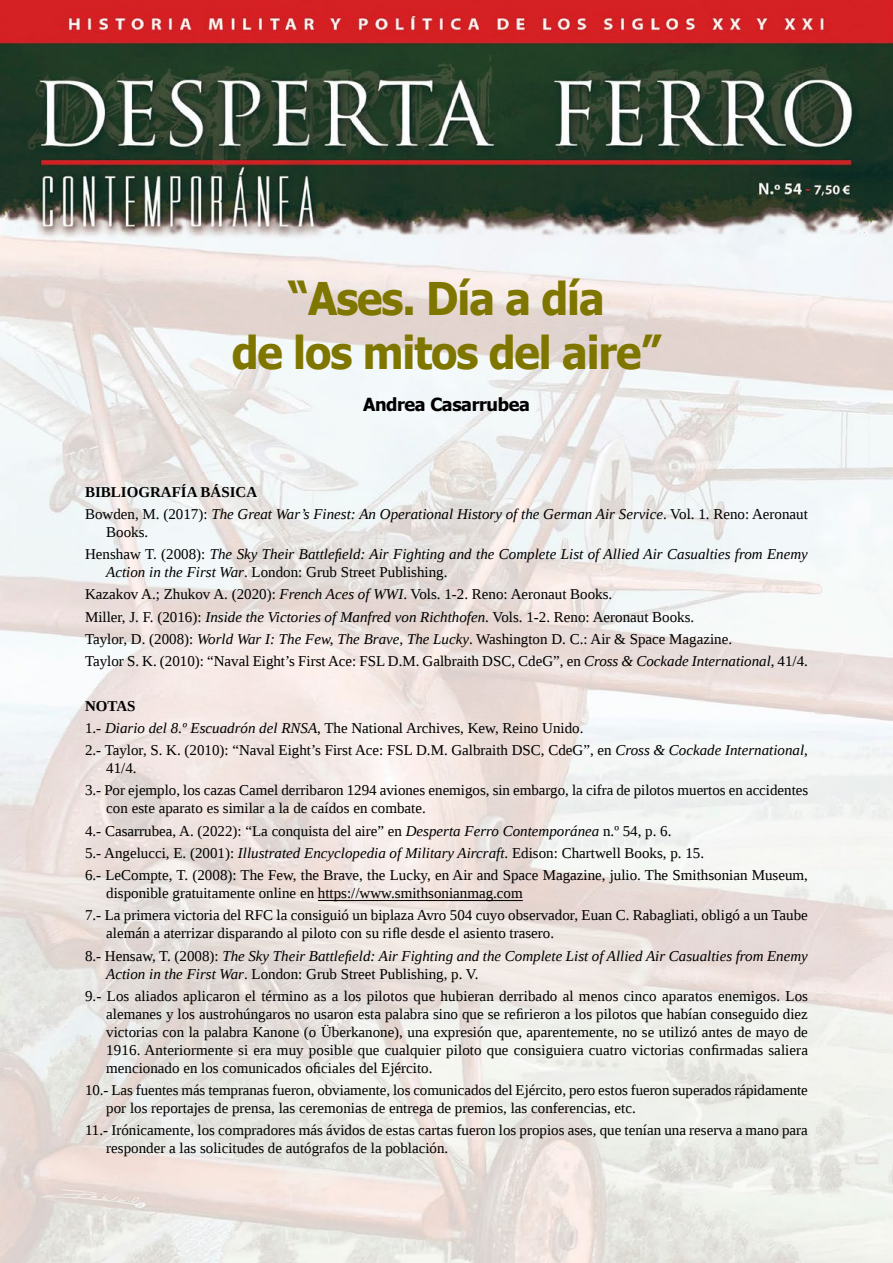
<style>
.page{position:relative;width:893px;height:1263px;background:#fff}
.page>*{position:absolute;margin:0;border:0;box-sizing:border-box;transform-origin:0 0}
.t1{font:700 45px/54px "Tahoma";letter-spacing:-.025em;color:#7f7600;text-align:center;scale:.95 1}
.t2{font:700 18px "Tahoma";letter-spacing:-.02em;color:#000}
.t3{font:15px/22.2px "Liberation Serif";color:#000}
.t4{font:italic 15px/22.2px "Liberation Serif";color:#000}
.s1{font-weight:700;font-style:normal}
.s2{font-style:normal}
.s3{font-style:italic}
.s4{font-weight:700}
</style>
<div class="page">
<img style="left:0;top:0;width:893px;height:1263px">
<hr style="left:318px;top:900px;width:205px;height:1px;background:#000">
<h1 class="t1" style="left:232px;top:274px;width:454px">“Ases. Día a día<br>de los mitos del aire”</h1>
<p class="t2" style="left:363px;top:396px;width:168px">Andrea Casarrubea</p>
<p class="t4" style="left:85px;top:480px;width:724px"><span class="s1">BIBLIOGRAFÍA BÁSICA<br></span><span class="s2">Bowden, M. (2017):</span> The Great War’s Finest: An Operational History of the German Air Service<span class="s2">. Vol. 1. Reno: Aeronaut</span></p>
<p class="t4" style="left:85px;top:521px;width:724px;text-indent:21px"><span class="s2">Books.<br>Henshaw T. (2008):</span> The Sky Their Battlefield: Air Fighting and the Complete List of Allied Air Casualties from Enemy</p>
<p class="t3" style="left:85px;top:562px;width:724px;text-indent:21px"><span class="s3">Action in the First War</span>. London: Grub Street Publishing.<br>Kazakov A.; Zhukov A. (2020): <span class="s3">French Aces of WWI</span>. Vols. 1-2. Reno: Aeronaut Books.<br>Miller, J. F. (2016): <span class="s3">Inside the Victories of Manfred von Richthofen</span>. Vols. 1-2. Reno: Aeronaut Books.<br>Taylor, D. (2008): <span class="s3">World War I: The Few, The Brave, The Lucky</span>. Washington D. C.: Air &amp; Space Magazine.<br>Taylor S. K. (2010): “Naval Eight’s First Ace: FSL D.M. Galbraith DSC, CdeG”, en <span class="s3">Cross &amp; Cockade International</span>, 41/4.</p>
<p class="t3" style="left:85px;top:696px;width:724px"><span class="s4">NOTAS<br></span>1.- <span class="s3">Diario del 8.º Escuadrón del RNSA</span>, The National Archives, Kew, Reino Unido.<br>2.- Taylor, S. K. (2010): “Naval Eight’s First Ace: FSL D.M. Galbraith DSC, CdeG”, en <span class="s3">Cross &amp; Cockade International</span>,</p>
<p class="t3" style="left:85px;top:758px;width:725px;text-indent:21px">41/4.<br>3.- Por ejemplo, los cazas Camel derribaron 1294 aviones enemigos, sin embargo, la cifra de pilotos muertos en accidentes</p>
<p class="t3" style="left:85px;top:798px;width:724px;text-indent:21px">con este aparato es similar a la de caídos en combate.<br>4.- Casarrubea, A. (2022): “La conquista del aire” en <span class="s3">Desperta Ferro Contemporánea</span> n.º 54, p. 6.<br>5.- Angelucci, E. (2001): <span class="s3">Illustrated Encyclopedia of Military Aircraft</span>. Edison: Chartwell Books, p. 15.<br>6.- LeCompte, T. (2008): The Few, the Brave, the Lucky, en Air and Space Magazine, julio. The Smithsonian Museum,</p>
<p class="t3" style="left:85px;top:883px;width:724px;text-indent:21px">disponible gratuitamente online en https://www.smithsonianmag.com<br>7.- La primera victoria del RFC la consiguió un biplaza Avro 504 cuyo observador, Euan C. Rabagliati, obligó a un Taube</p>
<p class="t3" style="left:85px;top:922px;width:724px;text-indent:21px">alemán a aterrizar disparando al piloto con su rifle desde el asiento trasero.<br>8.- Hensaw, T. (2008): <span class="s3">The Sky Their Battlefield: Air Fighting and the Complete List of Allied Air Casualties from Enemy</span></p>
<p class="t3" style="left:85px;top:964px;width:725px;text-indent:21px"><span class="s3">Action in the First War</span>. London: Grub Street Publishing, p. V.<br>9.- Los aliados aplicaron el término as a los pilotos que hubieran derribado al menos cinco aparatos enemigos. Los</p>
<p class="t3" style="left:106px;top:1005px;width:703px;line-height:18px;text-align:justify">alemanes y los austrohúngaros no usaron esta palabra sino que se refirieron a los pilotos que habían conseguido diez victorias con la palabra Kanone (o Überkanone), una expresión que, aparentemente, no se utilizó antes de mayo de 1916. Anteriormente si era muy posible que cualquier piloto que consiguiera cuatro victorias confirmadas saliera mencionado en los comunicados oficiales del Ejército.</p>
<p class="t3" style="left:106px;top:1082px;width:703px;line-height:18px;text-indent:-21px">10.- Las fuentes más tempranas fueron, obviamente, los comunicados del Ejército, pero estos fueron superados rápidamente por los reportajes de prensa, las ceremonias de entrega de premios, las conferencias, etc.</p>
<p class="t3" style="left:106px;top:1123px;width:703px;line-height:18px;text-indent:-21px">11.- Irónicamente, los compradores más ávidos de estas cartas fueron los propios ases, que tenían una reserva a mano para responder a las solicitudes de autógrafos de la población.</p>
</div>
